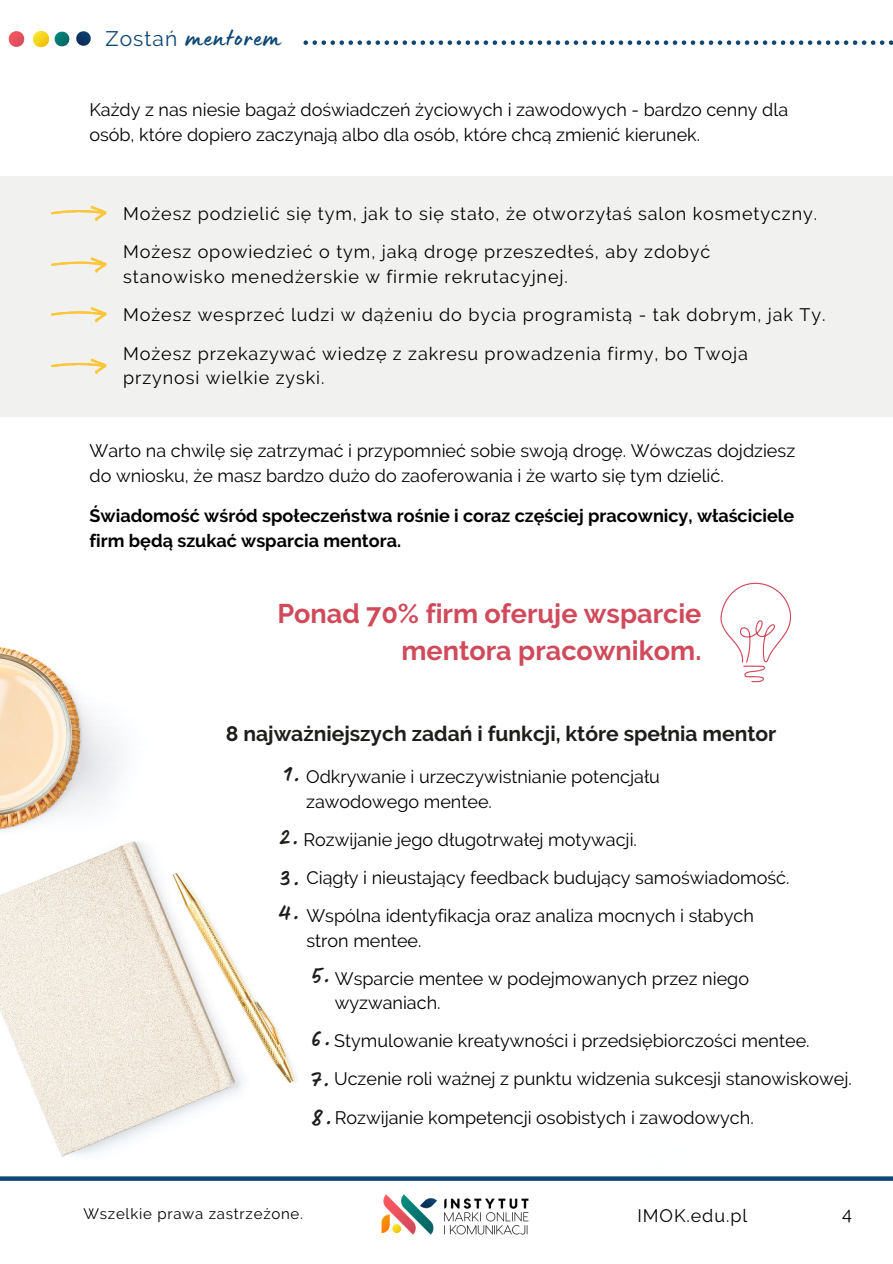
<style>
.page{position:relative;width:893px;height:1264px;background:#fff}
.page>*{position:absolute;margin:0;border:0;box-sizing:border-box;transform-origin:0 0}
.t1{font:31.5px "Lumios Marker";color:#1d1d1b}
.t2{font:27.9px "Lumios Marker";letter-spacing:.05em;color:#0d4774}
.t3{font:700 27px/37.2px "Raleway";color:#d04a5b;text-align:right}
.t4{font:700 21px "Raleway";color:#1d1d1b}
.t5{font:21px "Raleway";letter-spacing:.05em;color:#0d4774}
.t6{font:18px/24.8px "Raleway";color:#000}
.t7{font:18px/24.8px "Raleway";letter-spacing:.05em;color:#000}
.t8{font:700 18px/24.8px "Raleway";color:#000}
.t9{font:15px "Raleway";letter-spacing:.05em;color:#000}
</style>
<div class="page">
<img style="left:0;top:647px;width:297px;height:510px">
<svg style="left:0;top:1176px;width:892px;height:4px;background:#235780"></svg>
<img style="left:367px;top:1176px;width:175px;height:59px">
<svg style="left:303px;top:40px;width:589px;height:5px"></svg>
<img style="left:34px;top:30px;width:16px;height:18px">
<img style="left:54px;top:33px;width:3px;height:12px">
<img style="left:8px;top:31px;width:26px;height:16px">
<img style="left:57px;top:31px;width:34px;height:16px">
<div style="left:0;top:176px;width:892px;height:241px;background:#f1f1ef"></div>
<svg style="left:51px;top:206px;width:55px;height:15px"></svg>
<svg style="left:51px;top:257px;width:55px;height:15px"></svg>
<svg style="left:51px;top:307px;width:55px;height:15px"></svg>
<svg style="left:51px;top:359px;width:55px;height:15px"></svg>
<svg style="left:720px;top:582px;width:71px;height:100px"></svg>
<h5 class="t5" style="left:105px;top:26px;width:73px">Zostań</h5>
<h3 class="t2" style="left:185px;top:28px;width:97px">mentorem</h3>
<p class="t6" style="left:89px;top:98px;width:700px">Każdy z nas niesie bagaż doświadczeń życiowych i zawodowych - bardzo cenny dla osób, które dopiero zaczynają albo dla osób, które chcą zmienić kierunek.</p>
<p class="t7" style="left:123px;top:201px;width:695px">Możesz podzielić się tym, jak to się stało, że otworzyłaś salon kosmetyczny.</p>
<p class="t7" style="left:123px;top:239px;width:588px">Możesz opowiedzieć o tym, jaką drogę przeszedłeś, aby zdobyć stanowisko menedżerskie w firmie rekrutacyjnej.</p>
<p class="t7" style="left:123px;top:303px;width:703px">Możesz wesprzeć ludzi w dążeniu do bycia programistą - tak dobrym, jak Ty.</p>
<p class="t7" style="left:123px;top:341px;width:626px">Możesz przekazywać wiedzę z zakresu prowadzenia firmy, bo Twoja przynosi wielkie zyski.</p>
<p class="t6" style="left:90px;top:438px;width:707px">Warto na chwilę się zatrzymać i przypomnieć sobie swoją drogę. Wówczas dojdziesz do wniosku, że masz bardzo dużo do zaoferowania i że warto się tym dzielić.</p>
<p class="t8" style="left:90px;top:503px;width:706px">Świadomość wśród społeczeństwa rośnie i coraz częściej pracownicy, właściciele firm będą szukać wsparcia mentora.</p>
<p class="t3" style="left:277px;top:595px;width:425px">Ponad 70% firm oferuje wsparcie mentora pracownikom.</p>
<p class="t4" style="left:226px;top:721px;width:552px">8 najważniejszych zadań i funkcji, które spełnia mentor</p>
<p class="t6" style="left:306px;top:764px;width:355px">Odkrywanie i urzeczywistnianie potencjału zawodowego mentee.</p>
<h6 class="t6" style="left:303px;top:827px;width:335px">Rozwijanie jego długotrwałej motywacji.</h6>
<p class="t6" style="left:306px;top:865px;width:484px">Ciągły i nieustający feedback budujący samoświadomość.</p>
<p class="t6" style="left:306px;top:903px;width:449px">Wspólna identyfikacja oraz analiza mocnych i słabych stron mentee.</p>
<h1 class="t6" style="left:335px;top:965px;width:416px">Wsparcie mentee w podejmowanych przez niego wyzwaniach.</h1>
<h1 class="t6" style="left:334px;top:1028px;width:477px">Stymulowanie kreatywności i przedsiębiorczości mentee.</h1>
<h1 class="t6" style="left:334px;top:1066px;width:519px">Uczenie roli ważnej z punktu widzenia sukcesji stanowiskowej.</h1>
<h1 class="t6" style="left:335px;top:1104px;width:420px">Rozwijanie kompetencji osobistych i zawodowych.</h1>
<h1 class="t1" style="left:283px;top:762px;width:20px">1.</h1>
<h1 class="t1" style="left:279px;top:824px;width:22px">2.</h1>
<h1 class="t1" style="left:279px;top:865px;width:23px">3.</h1>
<h1 class="t1" style="left:279px;top:900px;width:23px">4.</h1>
<h2 class="t1" style="left:311px;top:963px;width:22px">5.</h2>
<h4 class="t1" style="left:311px;top:1025px;width:22px">6.</h4>
<p class="t1" style="left:311px;top:1066px;width:21px">7.</p>
<p class="t1" style="left:311px;top:1104px;width:23px">8.</p>
<p class="t9" style="left:83px;top:1204px;width:221px">Wszelkie prawa zastrzeżone.</p>
<p class="t7" style="left:637px;top:1203px;width:111px">IMOK.edu.pl</p>
<p class="t6" style="left:842px;top:1201px;width:11px">4</p>
</div>
